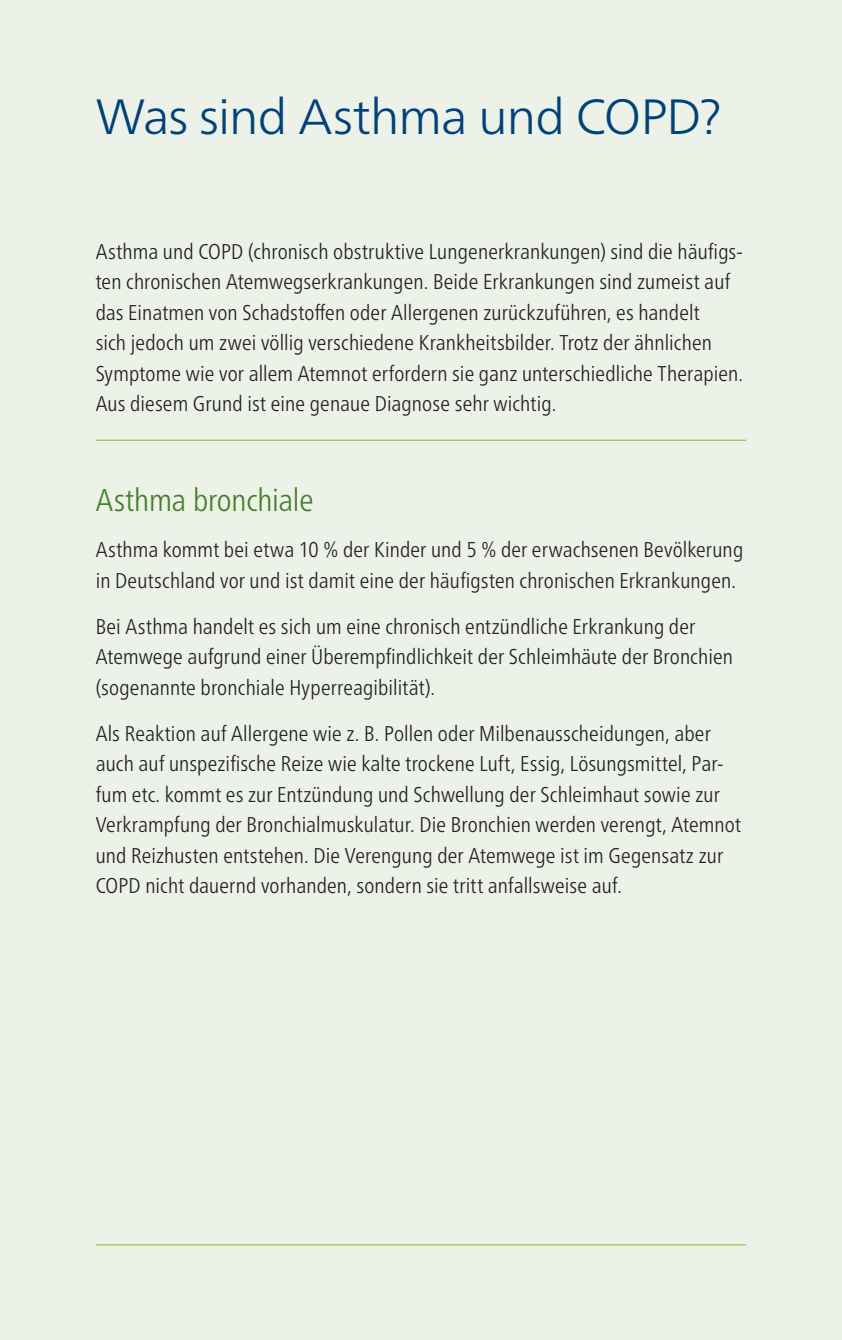
<style>
.page{position:relative;width:842px;height:1340px;background:#fff}
.page>*{position:absolute;margin:0;border:0;box-sizing:border-box;transform-origin:0 0}
.kfn_head_20pt{font:300 49.5px "Frutiger Neue LT Pro";letter-spacing:-.02em;color:#004279}
.kfn_subhead_14pt_gruen{font:300 condensed 31.5px "Frutiger Neue LT Pro";letter-spacing:-.005em;color:#45802a}
.kfn_copy_9_5pt_CONDENSED{font:300 condensed 21.38px/30.4px "Frutiger Neue LT Pro";letter-spacing:.005em;color:#231f20}
.kfn_copy_9_5pt_CONDENSED_LINE{font:300 condensed 21.38px/30.4px "Frutiger Neue LT Pro";letter-spacing:.005em;color:#231f20}
</style>
<div class="page">
<div style="left:0;top:0;width:842px;height:1339px;background:#edf2e9"></div>
<hr style="left:96px;top:439px;width:650px;height:2px;background:#8bc63e">
<hr style="left:96px;top:1244px;width:650px;height:1px;background:#8bc63e">
<p class="kfn_head_20pt" style="left:96px;top:87px;width:627px">Was sind Asthma und COPD?</p>
<p class="kfn_copy_9_5pt_CONDENSED_LINE" style="left:96px;top:236px;width:649px">Asthma und COPD (chronisch obstruktive Lungenerkrankungen) sind die häufigs&shy;ten chronischen Atemwegserkrankungen. Beide Erkrankungen sind zumeist auf das Einatmen von Schadstoffen oder Allergenen zurückzuführen, es handelt<br>sich jedoch um zwei völlig verschiedene Krankheitsbilder. Trotz der ähnlichen Symptome wie vor allem Atemnot erfordern sie ganz unterschiedliche Therapien.<br>Aus diesem Grund ist eine genaue Diagnose sehr wichtig.</p>
<p class="kfn_subhead_14pt_gruen" style="left:96px;top:481px;width:219px">Asthma bronchiale</p>
<p class="kfn_copy_9_5pt_CONDENSED" style="left:96px;top:534px;width:649px">Asthma kommt bei etwa 10 % der Kinder und 5 % der erwachsenen Bevölkerung in Deutschland vor und ist damit eine der häufigsten chronischen Erkrankungen.</p>
<p class="kfn_copy_9_5pt_CONDENSED" style="left:96px;top:611px;width:639px">Bei Asthma handelt es sich um eine chronisch entzündliche Erkrankung der<br>Atemwege aufgrund einer Überempfindlichkeit der Schleimhäute der Bronchien (sogenannte bronchiale Hyperreagibilität).</p>
<p class="kfn_copy_9_5pt_CONDENSED" style="left:96px;top:718px;width:647px">Als Reaktion auf Allergene wie z. B. Pollen oder Milbenausscheidungen, aber auch auf unspezifische Reize wie kalte trockene Luft, Essig, Lösungsmittel, Par&shy;fum etc. kommt es zur Entzündung und Schwellung der Schleimhaut sowie zur Verkrampfung der Bronchialmuskulatur. Die Bronchien werden verengt, Atemnot und Reizhusten entstehen. Die Verengung der Atemwege ist im Gegensatz zur COPD nicht dauernd vorhanden, sondern sie tritt anfallsweise auf.</p>
</div>
